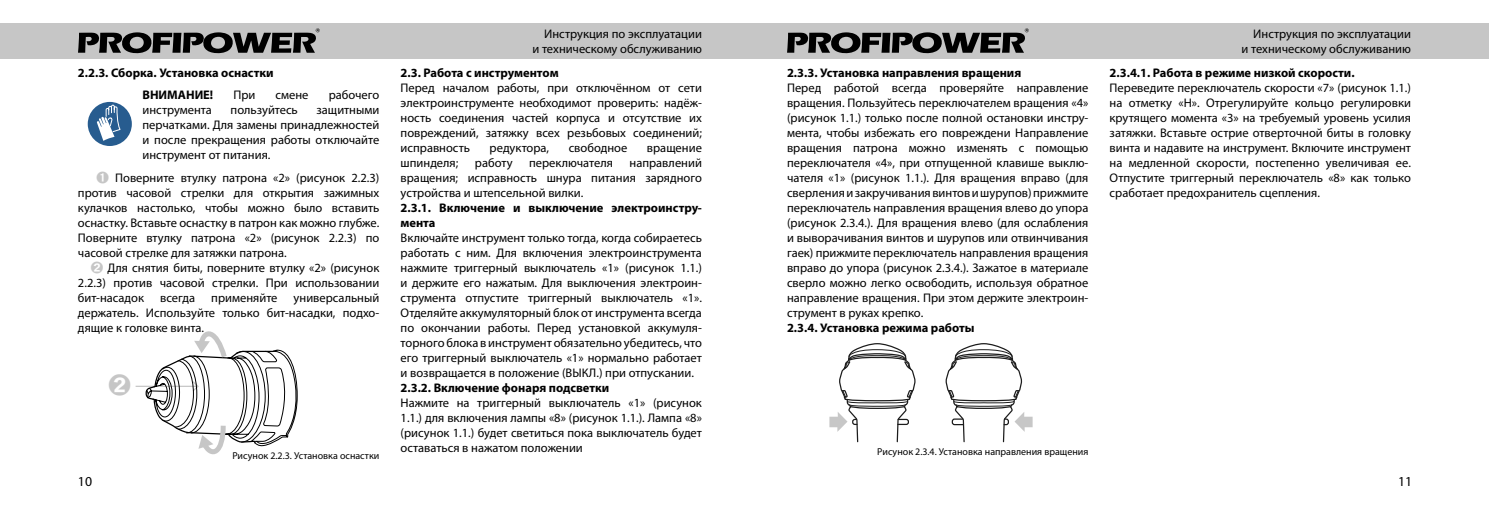
<style>
.page{position:relative;width:1489px;height:514px;background:#fff}
.page>*{position:absolute;margin:0;border:0;box-sizing:border-box;transform-origin:0 0}
.t1{font:22.5px "MS P Gothic";color:#c6c6c6}
.t2{font:13.75px "Myriad Pro";color:#000}
.t3{font:12.5px/15px "Myriad Pro";color:#000;text-align:justify}
.t4{font:700 12.5px/22.5px "Myriad Pro";color:#000;text-align:center}
.t5{font:10px "Myriad Pro";color:#000}
.s1{font-family:"MS P Gothic";color:#c6c6c6}
</style>
<div class="page">
<div style="left:744px;top:23px;width:744px;height:35px;background:#c6c6c6"></div>
<div style="left:0;top:23px;width:744px;height:35px;background:#c6c6c6"></div>
<svg style="left:787px;top:28px;width:241px;height:25px"></svg>
<svg style="left:78px;top:28px;width:242px;height:25px"></svg>
<div style="left:88px;top:102px;width:44px;height:44px;background:#275c8f;border-radius:50%"></div>
<svg style="left:97px;top:105px;width:24px;height:36px"></svg>
<svg style="left:829px;top:343px;width:203px;height:100px"></svg>
<hr style="left:136px;top:386px;width:62px;height:1px;background:#c6c6c6">
<svg style="left:145px;top:331px;width:153px;height:124px"></svg>
<p class="t4" style="left:78px;top:61px;width:197px">2.2.3. Сборка. Установка оснастки<br>ВНИМАНИЕ!</p>
<p class="t3" style="left:233px;top:87px;width:24px">При</p>
<p class="t3" style="left:275px;top:87px;width:34px">смене</p>
<p class="t3" style="left:329px;top:87px;width:52px">рабочего</p>
<p class="t3" style="left:142px;top:102px;width:71px">инструмента</p>
<p class="t3" style="left:230px;top:102px;width:69px">пользуйтесь</p>
<p class="t3" style="left:142px;top:102px;width:238px;text-indent:174px">защитными перчатками. Для замены принадлежностей и после прекращения работы отключайте инструмент от питания.</p>
<p class="t3" style="left:78px;top:170px;width:303px;text-indent:18px"><span class="s1">➊</span> Поверните втулку патрона «2» (рисунок 2.2.3) против часовой стрелки для открытия зажимных кулачков настолько, чтобы можно было вставить оснастку. Вставьте оснастку в патрон как можно глубже.<br>Поверните втулку патрона «2» (рисунок 2.2.3) по часовой стрелке для затяжки патрона.</p>
<p class="t3" style="left:78px;top:260px;width:303px;text-indent:13px"><span class="s1">➋</span> Для снятия биты, поверните втулку «2» (рисунок 2.2.3) против часовой стрелки. При использовании бит-насадок</p>
<p class="t3" style="left:78px;top:290px;width:303px;text-indent:216px">универсальный держатель. Используйте только бит-насадки, подхо&shy;дящие к головке винта.</p>
<p class="t3" style="left:160px;top:290px;width:37px">всегда</p>
<p class="t3" style="left:211px;top:290px;width:68px">применяйте</p>
<h1 class="t1" style="left:109px;top:373px;width:24px">➋</h1>
<p class="t5" style="left:232px;top:450px;width:148px">Рисунок 2.2.3. Установка оснастки</p>
<p class="t3" style="left:532px;top:26px;width:171px;text-align:right">Инструкция по эксплуатации<br>и техническому обслуживанию</p>
<p class="t4" style="left:400px;top:61px;width:159px">2.3. Работа с инструментом</p>
<p class="t3" style="left:400px;top:80px;width:303px">Перед началом работы, при отключённом от сети электроинструменте необходимот проверить: надёж&shy;ность соединения частей корпуса и отсутствие их повреждений, затяжку всех резьбовых соединений; исправность</p>
<p class="t3" style="left:489px;top:140px;width:61px">редуктора,</p>
<p class="t3" style="left:568px;top:140px;width:60px">свободное</p>
<p class="t3" style="left:647px;top:140px;width:56px">вращение</p>
<p class="t3" style="left:400px;top:155px;width:59px">шпинделя;</p>
<p class="t3" style="left:475px;top:155px;width:39px">работу</p>
<p class="t3" style="left:529px;top:155px;width:85px">переключателя</p>
<p class="t3" style="left:400px;top:155px;width:303px;text-indent:229px">направлений вращения; исправность шнура питания зарядного устройства и штепсельной вилки.</p>
<p class="t4" style="left:400px;top:200px;width:303px;line-height:15px;text-align:left">2.3.1. Включение и выключение электроинстру&shy;мента</p>
<p class="t3" style="left:400px;top:230px;width:303px">Включайте инструмент только тогда, когда собираетесь работать с ним. Для включения электроинструмента нажмите триггерный выключатель «1» (рисунок 1.1.) и держите его нажатым. Для выключения электроин&shy;струмента отпустите триггерный выключатель «1».<br>Отделяйте аккумуляторный блок от инструмента всегда по окончании работы. Перед установкой аккумуля&shy;торного блока в инструмент обязательно убедитесь, что его триггерный выключатель «1» нормально работает и возвращается в положение (ВЫКЛ.) при отпускании.</p>
<p class="t4" style="left:400px;top:376px;width:210px">2.3.2. Включение фонаря подсветки</p>
<p class="t3" style="left:400px;top:395px;width:303px">Нажмите на триггерный выключатель «1» (рисунок 1.1.) для включения лампы «8» (рисунок 1.1.). Лампа «8» (рисунок 1.1.) будет светиться пока выключатель будет оставаться в нажатом положении</p>
<p class="t4" style="left:787px;top:61px;width:236px">2.3.3. Установка направления вращения</p>
<p class="t3" style="left:787px;top:80px;width:303px">Перед работой всегда проверяйте направление вращения. Пользуйтесь переключателем вращения «4» (рисунок 1.1.) только после полной остановки инстру&shy;мента, чтобы избежать его повреждени Направление вращения патрона можно изменять с помощью переключателя «4», при отпущенной клавише выклю&shy;чателя «1» (рисунок 1.1.). Для вращения вправо (для сверления и закручивания винтов и шурупов) прижмите переключатель направления вращения влево до упора (рисунок 2.3.4.). Для вращения влево (для ослабления и выворачивания винтов и шурупов или отвинчивания гаек) прижмите переключатель направления вращения вправо до упора (рисунок 2.3.4.). Зажатое в материале сверло можно легко освободить, используя обратное направление вращения. При этом держите электроин&shy;струмент в руках крепко.</p>
<p class="t4" style="left:787px;top:316px;width:189px">2.3.4. Установка режима работы</p>
<p class="t3" style="left:1241px;top:26px;width:171px;text-align:right">Инструкция по эксплуатации<br>и техническому обслуживанию</p>
<p class="t4" style="left:1109px;top:61px;width:246px">2.3.4.1. Работа в режиме низкой скорости.</p>
<p class="t3" style="left:1109px;top:80px;width:303px">Переведите переключатель скорости «7» (рисунок 1.1.) на отметку «H». Отрегулируйте кольцо регулировки крутящего момента «3» на требуемый уровень усилия затяжки. Вставьте острие отверточной биты в головку винта и надавите на инструмент. Включите инструмент на медленной скорости, постепенно увеличивая ее.<br>Отпустите триггерный переключатель «8» как только сработает предохранитель сцепления.</p>
<p class="t5" style="left:877px;top:445px;width:212px">Рисунок 2.3.4. Установка направления вращения</p>
<p class="t2" style="left:78px;top:473px;width:16px">10</p>
<p class="t2" style="left:1397px;top:473px;width:16px">11</p>
</div>
